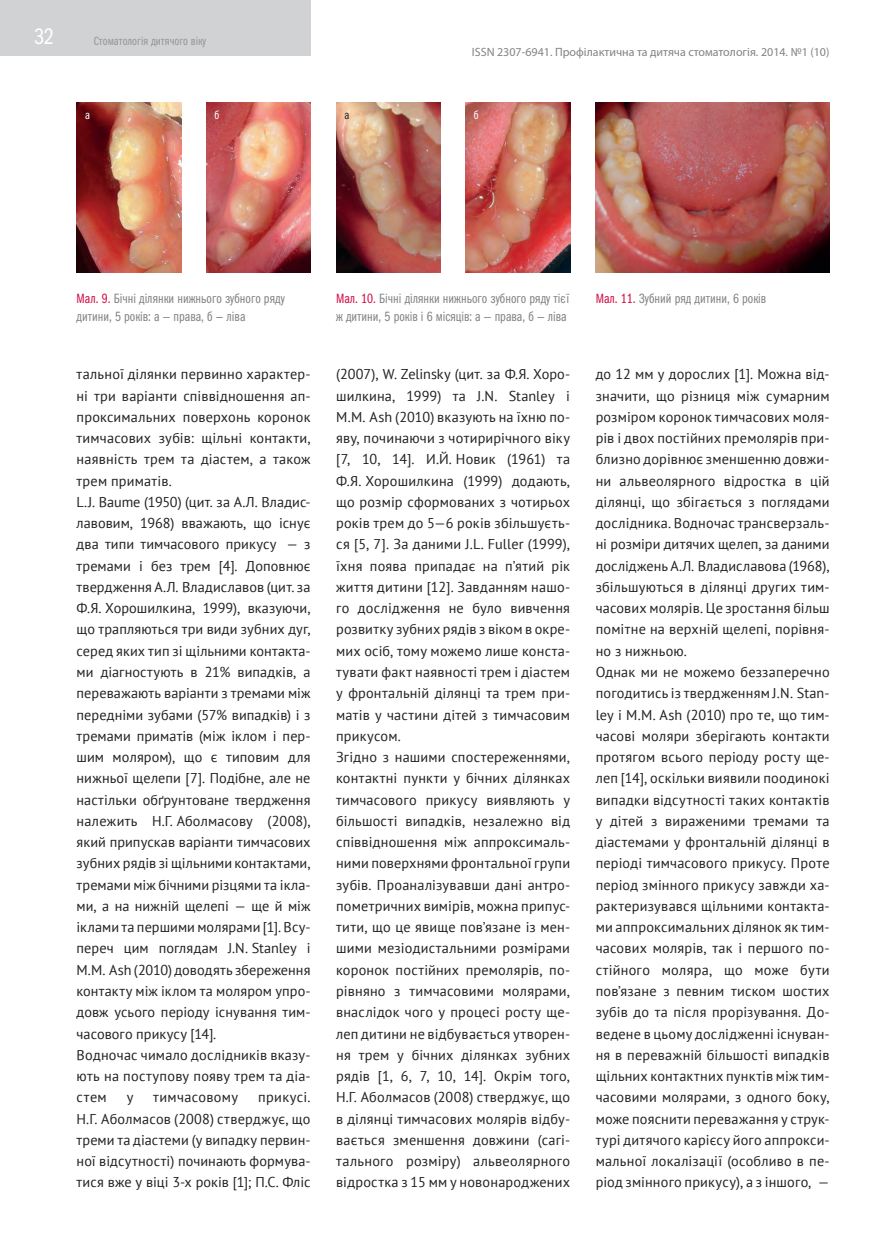
<style>
.page{position:relative;width:885px;height:1259px;background:#fff}
.page>*{position:absolute;margin:0;border:0;box-sizing:border-box;transform-origin:0 0}
.t1{font:22.5px "Franklin Gothic Book Cmp ITC";color:#fff}
._06_main_text_PDS{font:14.25px/21.3px "PT Sans";letter-spacing:.015em;color:#231f20;text-align:justify}
._09_Pidpus_PDS{font:13.5px/18px "Franklin Gothic Book Cmp ITC";color:#808285}
.t2{font:12px "Myriad Pro";color:#808285}
.t3{font:12px "Franklin Gothic Book Cmp ITC";color:#939598}
.tab{font:12px "Franklin Gothic Book Cmp ITC";color:#fff}
.tab-2{font:12px "Franklin Gothic Book Cmp ITC";color:#231f20}
.s1{color:#d20d44}
</style>
<div class="page">
<div style="left:0;top:0;width:310px;height:55px;background:#d1d2d4"></div>
<img style="left:336px;top:102px;width:104px;height:171px">
<img style="left:77px;top:102px;width:105px;height:171px">
<img style="left:206px;top:102px;width:104px;height:171px">
<img style="left:466px;top:102px;width:104px;height:171px">
<img style="left:595px;top:103px;width:234px;height:170px">
<h1 class="t1" style="left:34px;top:24px;width:21px">32</h1>
<p class="t3" style="left:94px;top:35px;width:114px">Стоматологія дитячого віку</p>
<p class="t2" style="left:472px;top:44px;width:359px">ISSN 2307-6941. Профілактична та дитяча стоматологія. 2014. №1 (10)</p>
<p class="tab" style="left:85px;top:108px;width:6px">а</p>
<p class="tab" style="left:214px;top:108px;width:6px">б</p>
<p class="tab-2" style="left:344px;top:108px;width:6px">а</p>
<p class="tab" style="left:474px;top:108px;width:6px">б</p>
<p class="_09_Pidpus_PDS" style="left:77px;top:290px;width:210px"><span class="s1">Мал. 9.</span> Бічні ділянки нижнього зубного ряду дитини, 5 років: а — права, б — ліва</p>
<p class="_09_Pidpus_PDS" style="left:336px;top:290px;width:235px"><span class="s1">Мал. 10.</span> Бічні ділянки нижнього зубного ряду тієї ж дитини, 5 років і 6 місяців: а — права, б — ліва</p>
<p class="_09_Pidpus_PDS" style="left:595px;top:290px;width:172px"><span class="s1">Мал. 11.</span> Зубний ряд дитини, 6 років</p>
<p class="_06_main_text_PDS" style="left:77px;top:363px;width:235px">тальної ділянки первинно характер&shy;ні три варіанти співвідношення ап&shy;проксимальних поверхонь коронок тимчасових зубів: щільні контакти, наявність трем та діастем, а також трем приматів.</p>
<p class="_06_main_text_PDS" style="left:77px;top:491px;width:235px">L.J. Baume (1950) (цит. за А.Л. Владис&shy;лавовим, 1968) вважають, що існує два типи тимчасового прикусу — з тремами і без трем [4]. Доповнює твердження А.Л. Владиславов (цит. за Ф.Я. Хорошилкина, 1999), вказуючи, що трапляються три види зубних дуг, серед яких тип зі щільними контакта&shy;ми діагностують в 21% випадків, а переважають варіанти з тремами між передніми зубами (57% випадків) і з тремами приматів (між іклом і пер&shy;шим моляром), що є типовим для нижньої щелепи [7]. Подібне, але не настільки обґрунтоване твердження належить Н.Г. Аболмасову (2008), який припускав варіанти тимчасових зубних рядів зі щільними контактами, тремами між бічними різцями та ікла&shy;ми, а на нижній щелепі — ще й між іклами та першими молярами [1]. Всу&shy;переч цим поглядам J.N. Stanley і M.M. Ash (2010) доводять збереження контакту між іклом та моляром упро&shy;довж усього періоду існування тим&shy;часового прикусу [14].</p>
<p class="_06_main_text_PDS" style="left:77px;top:1043px;width:235px">Водночас чимало дослідників вказу&shy;ють на поступову появу трем та діа&shy;стем</p>
<p class="_06_main_text_PDS" style="left:77px;top:1086px;width:235px;text-indent:182px">прикусі.<br>Н.Г. Аболмасов (2008) стверджує, що треми та діастеми (у випадку первин&shy;ної відсутності) починають формува&shy;тися вже у віці 3-х років [1]; П.С. Фліс</p>
<p class="_06_main_text_PDS" style="left:127px;top:1086px;width:8px">у</p>
<p class="_06_main_text_PDS" style="left:153px;top:1086px;width:86px">тимчасовому</p>
<p class="_06_main_text_PDS" style="left:336px;top:363px;width:235px">(2007), W. Zelinsky (цит. за Ф.Я. Хоро&shy;шилкина, 1999) та J.N. Stanley і M.M. Ash (2010) вказують на їхню по&shy;яву, починаючи з чотирирічного віку [7, 10, 14]. И.Й. Новик (1961) та Ф.Я. Хорошилкина (1999) додають, що розмір сформованих з чотирьох років трем до 5—6 років збільшуєть&shy;ся [5, 7]. За даними J.L. Fuller (1999), їхня поява припадає на п’ятий рік життя дитини [12]. Завданням нашо&shy;го дослідження не було вивчення розвитку зубних рядів з віком в окре&shy;мих осіб, тому можемо лише конста&shy;тувати факт наявності трем і діастем у фронтальній ділянці та трем при&shy;матів у частини дітей з тимчасовим прикусом.</p>
<p class="_06_main_text_PDS" style="left:336px;top:746px;width:235px">Згідно з нашими спостереженнями, контактні пункти у бічних ділянках тимчасового прикусу виявляють у більшості випадків, незалежно від співвідношення між аппроксималь&shy;ними поверхнями фронтальної групи зубів. Проаналізувавши дані антро&shy;пометричних вимірів, можна припус&shy;тити, що це явище пов’язане із мен&shy;шими мезіодистальними розмірами коронок постійних премолярів, по&shy;рівняно з тимчасовими молярами, внаслідок чого у процесі росту ще&shy;леп дитини не відбувається утворен&shy;ня трем у бічних ділянках зубних рядів [1, 6, 7, 10, 14]. Окрім того, Н.Г. Аболмасов (2008) стверджує, що в ділянці тимчасових молярів відбу&shy;вається зменшення довжини (сагі&shy;тального розміру) альвеолярного відростка з 15 мм у новонароджених</p>
<p class="_06_main_text_PDS" style="left:595px;top:363px;width:235px">до 12 мм у дорослих [1]. Можна від&shy;значити, що різниця між сумарним розміром коронок тимчасових моля&shy;рів і двох постійних премолярів при&shy;близно дорівнює зменшенню довжи&shy;ни альвеолярного відростка в цій ділянці, що збігається з поглядами дослідника. Водночас трансверзаль&shy;ні розміри дитячих щелеп, за даними досліджень А.Л. Владиславова (1968), збільшуються в ділянці других тим&shy;часових молярів. Це зростання більш помітне на верхній щелепі, порівня&shy;но з нижньою.</p>
<p class="_06_main_text_PDS" style="left:595px;top:661px;width:235px">Однак ми не можемо беззаперечно погодитись із твердженням J.N. Stan&shy;ley і M.M. Ash (2010) про те, що тим&shy;часові моляри зберігають контакти протягом всього періоду росту ще&shy;леп [14], оскільки виявили поодинокі випадки відсутності таких контактів у дітей з вираженими тремами та діастемами у фронтальній ділянці в періоді тимчасового прикусу. Проте період змінного прикусу завжди ха&shy;рактеризувався щільними контакта&shy;ми аппроксимальних ділянок як тим&shy;часових молярів, так і першого по&shy;стійного моляра, що може бути пов’язане з певним тиском шостих зубів до та після прорізування. До&shy;ведене в цьому дослідженні існуван&shy;ня в переважній більшості випадків щільних контактних пунктів між тим&shy;часовими молярами, з одного боку, може пояснити переважання у струк&shy;турі дитячого карієсу його аппрокси&shy;мальної локалізації (особливо в пе&shy;ріод змінного прикусу), а з іншого, —</p>
</div>
